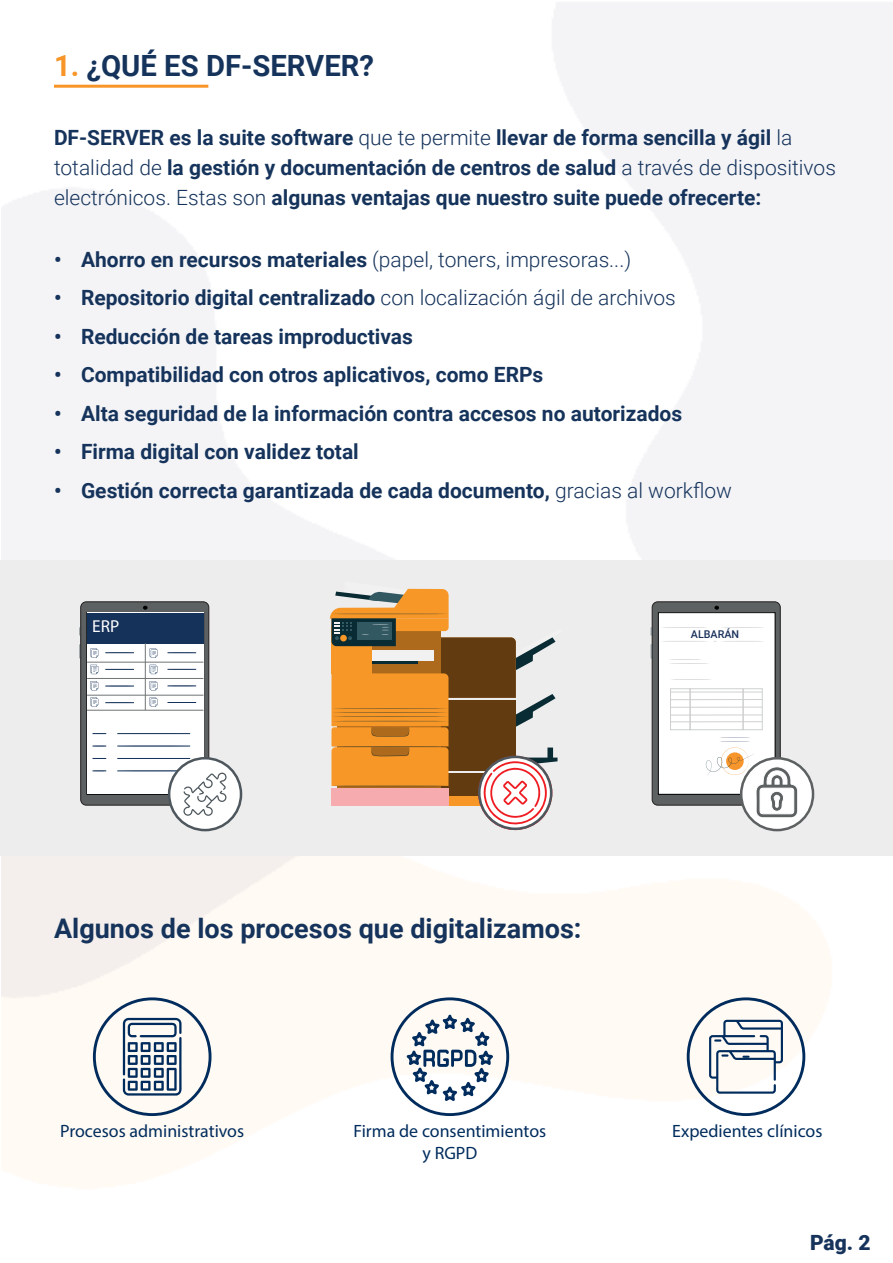
<style>
.page{position:relative;width:893px;height:1263px;background:#fff}
.page>*{position:absolute;margin:0;border:0;box-sizing:border-box;transform-origin:0 0}
.t1{font:700 29.25px "Roboto";color:#15335b}
.t2{font:700 27px "Roboto";color:#15335b}
.t3{font:700 21px/30px "Roboto";color:#15335b}
.t4{font:300 21px "Roboto";color:#15335b}
.t5{font:900 21px "Roboto";color:#15335b}
.t6{font:17.85px "Myriad Pro";color:#002c5d}
.t7{font:17.25px "Myriad Pro";color:#fff}
.t8{font:500 10.65px "Roboto";color:#19315b}
.s1{color:#f79528}
.s2{font-weight:300}
.s3{font-weight:700}
</style>
<div class="page">
<img style="left:1px;top:3px;width:892px;height:1186px">
<hr style="left:54px;top:85px;width:154px;height:3px;background:#f79528">
<div style="left:687px;top:997px;width:118px;height:119px;border:3px solid #002c5d;border-radius:50%"></div>
<svg style="left:709px;top:1020px;width:74px;height:74px"></svg>
<div style="left:391px;top:997px;width:118px;height:119px;border:3px solid #002c5d;border-radius:50%"></div>
<svg style="left:407px;top:1015px;width:86px;height:86px"></svg>
<div style="left:93px;top:997px;width:118px;height:119px;border:3px solid #002c5d;border-radius:50%"></div>
<svg style="left:123px;top:1018px;width:59px;height:77px"></svg>
<div style="left:0;top:560px;width:893px;height:296px;background:#ededed"></div>
<svg style="left:81px;top:602px;width:128px;height:203px;background:#636768"></svg>
<div style="left:80px;top:601px;width:129px;height:204px;border:1px solid #231f20;border-radius:6px"></div>
<svg style="left:143px;top:606px;width:4px;height:3px"></svg>
<svg style="left:79px;top:628px;width:2px;height:7px"></svg>
<svg style="left:79px;top:644px;width:2px;height:14px"></svg>
<div style="left:87px;top:613px;width:116px;height:181px;background:#fff"></div>
<div style="left:87px;top:613px;width:116px;height:30px;background:#15325a"></div>
<svg style="left:90px;top:648px;width:8px;height:10px"></svg>
<svg style="left:90px;top:665px;width:8px;height:9px"></svg>
<svg style="left:90px;top:681px;width:8px;height:9px"></svg>
<svg style="left:90px;top:697px;width:8px;height:10px"></svg>
<svg style="left:105px;top:652px;width:29px;height:1px"></svg>
<svg style="left:105px;top:669px;width:29px;height:1px"></svg>
<svg style="left:105px;top:686px;width:29px;height:1px"></svg>
<svg style="left:105px;top:702px;width:29px;height:1px"></svg>
<hr style="left:145px;top:643px;width:1px;height:67px;background:#707475">
<hr style="left:87px;top:678px;width:116px;height:1px;background:#707475">
<hr style="left:87px;top:662px;width:116px;height:1px;background:#707475">
<hr style="left:87px;top:710px;width:116px;height:1px;background:#707475">
<hr style="left:87px;top:695px;width:116px;height:1px;background:#707475">
<svg style="left:150px;top:648px;width:7px;height:10px"></svg>
<svg style="left:150px;top:665px;width:7px;height:9px"></svg>
<svg style="left:150px;top:681px;width:7px;height:9px"></svg>
<svg style="left:150px;top:697px;width:7px;height:10px"></svg>
<svg style="left:167px;top:652px;width:29px;height:1px"></svg>
<svg style="left:167px;top:669px;width:29px;height:1px"></svg>
<svg style="left:167px;top:685px;width:29px;height:1px"></svg>
<svg style="left:167px;top:702px;width:29px;height:1px"></svg>
<svg style="left:93px;top:733px;width:13px;height:1px"></svg>
<svg style="left:93px;top:746px;width:13px;height:1px"></svg>
<svg style="left:93px;top:758px;width:13px;height:1px"></svg>
<svg style="left:93px;top:770px;width:13px;height:1px"></svg>
<svg style="left:117px;top:758px;width:73px;height:1px"></svg>
<svg style="left:117px;top:733px;width:73px;height:1px"></svg>
<svg style="left:117px;top:746px;width:73px;height:1px"></svg>
<div style="left:169px;top:758px;width:72px;height:72px;background:#fff;border-radius:50%"></div>
<div style="left:168px;top:757px;width:74px;height:74px;border:3px solid #4e575d;border-radius:50%"></div>
<svg style="left:117px;top:770px;width:110px;height:46px"></svg>
<div style="left:652px;top:602px;width:128px;height:203px;background:#5d6162;border-radius:6px"></div>
<div style="left:652px;top:601px;width:128px;height:204px;border:1px solid #231f20;border-radius:6px"></div>
<div style="left:658px;top:613px;width:117px;height:181px;background:#fff"></div>
<div style="left:658px;top:612px;width:117px;height:182px;border:1px solid #000001"></div>
<svg style="left:715px;top:606px;width:4px;height:3px"></svg>
<svg style="left:651px;top:644px;width:1px;height:14px"></svg>
<svg style="left:670px;top:659px;width:38px;height:5px"></svg>
<svg style="left:672px;top:679px;width:39px;height:1px"></svg>
<svg style="left:662px;top:627px;width:45px;height:1px"></svg>
<svg style="left:723px;top:627px;width:40px;height:1px"></svg>
<svg style="left:662px;top:641px;width:101px;height:1px"></svg>
<div style="left:670px;top:689px;width:20px;height:41px;border:1px solid #ced0d0"></div>
<div style="left:690px;top:689px;width:53px;height:41px;border:1px solid #ced0d0"></div>
<div style="left:743px;top:689px;width:19px;height:41px;border:1px solid #ced0d0"></div>
<hr style="left:670px;top:692px;width:92px;height:1px;background:#ced0d0">
<hr style="left:670px;top:699px;width:92px;height:1px;background:#ced0d0">
<hr style="left:670px;top:707px;width:92px;height:1px;background:#ced0d0">
<hr style="left:671px;top:715px;width:91px;height:1px;background:#ced0d0">
<hr style="left:671px;top:721px;width:91px;height:1px;background:#ced0d0">
<div style="left:741px;top:758px;width:72px;height:72px;background:#fff;border-radius:50%"></div>
<div style="left:740px;top:757px;width:74px;height:74px;border:3px solid #5d6162;border-radius:50%"></div>
<svg style="left:706px;top:737px;width:92px;height:85px"></svg>
<svg style="left:330px;top:588px;width:228px;height:243px"></svg>
<h1 class="t1" style="left:54px;top:45px;width:322px"><span class="s1">1.</span> ¿QUÉ ES DF-SERVER?</h1>
<p class="t3" style="left:54px;top:122px;width:783px">DF-SERVER es la suite software <span class="s2">que te permite</span> llevar de forma sencilla y ágil <span class="s2">la totalidad de</span> la gestión y documentación de centros de salud <span class="s2">a través de dispositivos electrónicos. Estas son</span> algunas ventajas que nuestro suite puede ofrecerte:</p>
<p class="t4" style="left:54px;top:244px;width:579px"><span class="s3">• Ahorro en recursos materiales</span> (papel, toners, impresoras...)</p>
<p class="t3" style="left:54px;top:282px;width:623px">• Repositorio digital centralizado <span class="s2">con localización ágil de archivos</span></p>
<p class="t3" style="left:54px;top:320px;width:360px">• Reducción de tareas improductivas</p>
<p class="t3" style="left:54px;top:359px;width:491px">• Compatibilidad con otros aplicativos, como ERPs</p>
<p class="t3" style="left:54px;top:397px;width:630px">• Alta seguridad de la información contra accesos no autorizados</p>
<p class="t3" style="left:54px;top:436px;width:306px">• Firma digital con validez total</p>
<p class="t3" style="left:54px;top:474px;width:680px">• Gestión correcta garantizada de cada documento, <span class="s2">gracias al workflow</span></p>
<p class="t7" style="left:92px;top:615px;width:29px">ERP</p>
<p class="t8" style="left:691px;top:627px;width:50px">ALBARÁN</p>
<p class="t2" style="left:54px;top:910px;width:529px">Algunos de los procesos que digitalizamos:</p>
<p class="t6" style="left:60px;top:1120px;width:185px">Procesos administrativos</p>
<p class="t6" style="left:354px;top:1120px;width:194px">Firma de consentimientos</p>
<p class="t6" style="left:672px;top:1120px;width:152px">Expedientes clínicos</p>
<p class="t6" style="left:422px;top:1142px;width:56px">y RGPD</p>
<p class="t5" style="left:810px;top:1228px;width:62px">Pág. 2</p>
</div>
